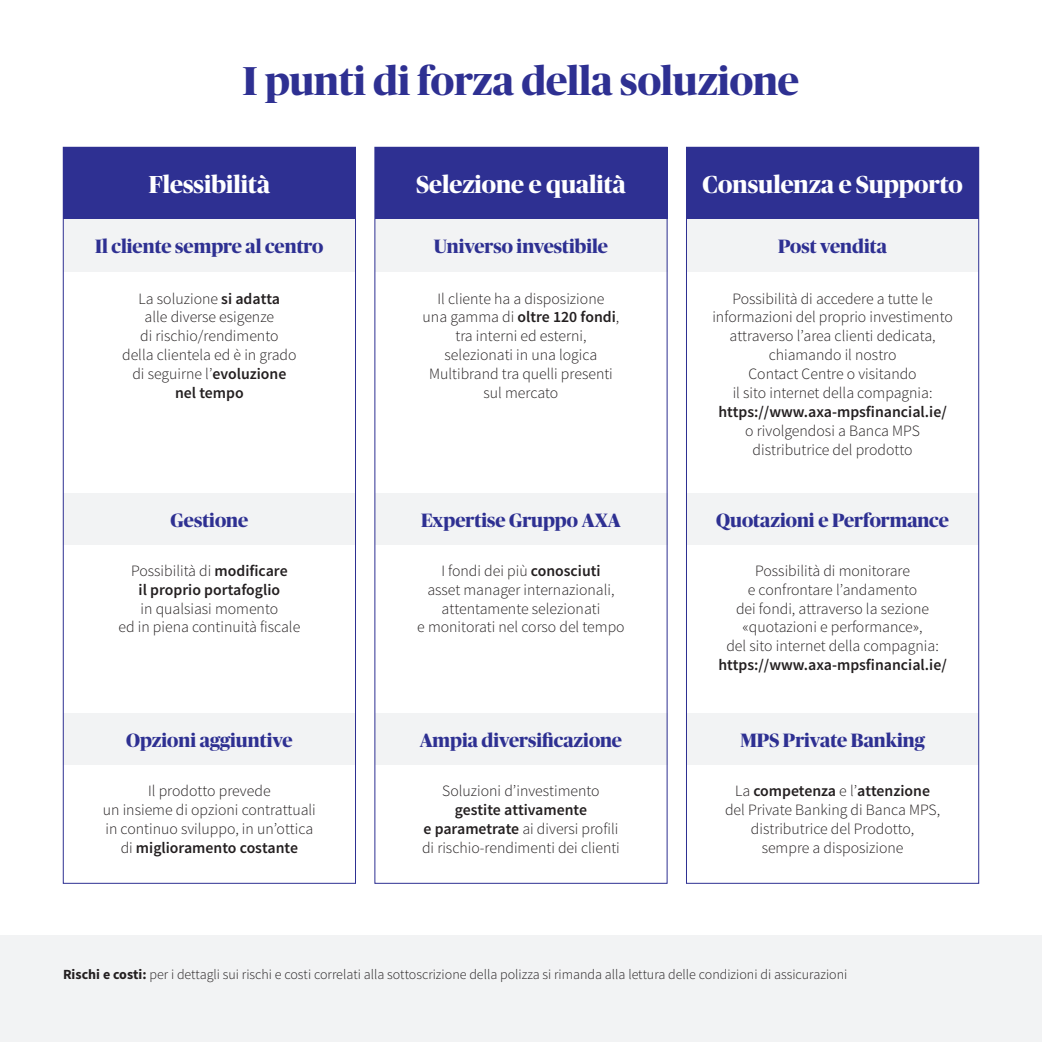
<style>
.page{position:relative;width:1042px;height:1042px;background:#fff}
.page>*{position:absolute;margin:0;border:0;box-sizing:border-box;transform-origin:0 0}
.Key_figures_-_title{font:700 40.25px "Publico Banner";color:#2e3092}
.Key_figures_-_title-2{font:700 24.5px "Publico Banner";color:#fff}
.t1{font:700 19.25px "Publico Banner";color:#2e3092}
.t2{font:300 15.75px/18.9px "Source Sans Pro";color:#231f20;text-align:center}
.t3{font:600 15.75px "Source Sans Pro";color:#231f20}
.t4{font:300 14px "Source Sans Pro";color:#231f20}
.s1{font-weight:600}
.s2{font-weight:300}
.s3{font-weight:700}
</style>
<div class="page">
<div style="left:686px;top:147px;width:293px;height:72px;background:#2e3092"></div>
<div style="left:63px;top:147px;width:293px;height:72px;background:#2e3092"></div>
<div style="left:375px;top:147px;width:292px;height:72px;background:#2e3092"></div>
<div style="left:686px;top:219px;width:293px;height:52px;background:#f2f3f4"></div>
<div style="left:686px;top:493px;width:293px;height:52px;background:#f2f3f4"></div>
<div style="left:686px;top:713px;width:293px;height:52px;background:#f2f3f4"></div>
<div style="left:63px;top:219px;width:293px;height:52px;background:#f2f3f4"></div>
<div style="left:63px;top:493px;width:293px;height:52px;background:#f2f3f4"></div>
<div style="left:63px;top:713px;width:293px;height:52px;background:#f2f3f4"></div>
<div style="left:0;top:935px;width:1042px;height:107px;background:#f2f3f4"></div>
<div style="left:375px;top:219px;width:292px;height:52px;background:#f2f3f4"></div>
<div style="left:375px;top:493px;width:292px;height:52px;background:#f2f3f4"></div>
<div style="left:375px;top:713px;width:292px;height:52px;background:#f2f3f4"></div>
<p class="Key_figures_-_title" style="left:243px;top:53px;width:557px">I punti di forza della soluzione</p>
<p class="Key_figures_-_title-2" style="left:149px;top:167px;width:123px">Flessibilità</p>
<p class="Key_figures_-_title-2" style="left:416px;top:167px;width:211px">Selezione e qualità</p>
<p class="Key_figures_-_title-2" style="left:702px;top:167px;width:262px">Consulenza e Supporto</p>
<p class="t1" style="left:95px;top:232px;width:230px">Il cliente sempre al centro</p>
<p class="t1" style="left:434px;top:232px;width:176px">Universo investibile</p>
<p class="t1" style="left:778px;top:232px;width:110px">Post vendita</p>
<p class="t2" style="left:139px;top:289px;width:143px">La soluzione <span class="s1">si adatta</span></p>
<p class="t2" style="left:145px;top:308px;width:131px">alle diverse esigenze</p>
<p class="t2" style="left:140px;top:327px;width:140px">di rischio/rendimento</p>
<p class="t2" style="left:122px;top:346px;width:176px">della clientela ed è in grado</p>
<p class="t2" style="left:132px;top:364px;width:155px">di seguirne l’<span class="s1">evoluzione</span></p>
<p class="t3" style="left:175px;top:383px;width:70px">nel tempo</p>
<p class="t2" style="left:438px;top:289px;width:168px">Il cliente ha a disposizione</p>
<p class="t3" style="left:423px;top:307px;width:198px"><span class="s2">una gamma di</span> oltre 120 fondi<span class="s2">,</span></p>
<p class="t2" style="left:455px;top:327px;width:133px">tra interni ed esterni,</p>
<p class="t2" style="left:445px;top:346px;width:154px">selezionati in una logica</p>
<p class="t2" style="left:429px;top:364px;width:185px">Multibrand tra quelli presenti</p>
<p class="t2" style="left:483px;top:383px;width:76px">sul mercato</p>
<p class="t2" style="left:712px;top:289px;width:242px">Possibilità di accedere a tutte le informazioni del proprio investimento</p>
<p class="t2" style="left:729px;top:327px;width:208px">attraverso l’area clienti dedicata, chiamando il nostro</p>
<p class="t2" style="left:748px;top:364px;width:170px">Contact Centre o visitando</p>
<p class="t2" style="left:733px;top:383px;width:201px">il sito internet della compagnia:</p>
<p class="t3" style="left:718px;top:402px;width:230px">https://www.axa-mpsfinancial.ie/</p>
<p class="t2" style="left:745px;top:421px;width:176px">o rivolgendosi a Banca MPS</p>
<p class="t2" style="left:752px;top:440px;width:161px">distributrice del prodotto</p>
<p class="t1" style="left:171px;top:507px;width:79px">Gestione</p>
<p class="t1" style="left:421px;top:507px;width:201px">Expertise Gruppo AXA</p>
<p class="t1" style="left:716px;top:507px;width:234px">Quotazioni e Performance</p>
<p class="t2" style="left:131px;top:561px;width:158px">Possibilità di <span class="s1">modificare</span></p>
<p class="t3" style="left:139px;top:579px;width:143px">il proprio portafoglio</p>
<p class="t2" style="left:141px;top:599px;width:139px">in qualsiasi momento</p>
<p class="t2" style="left:118px;top:618px;width:183px">ed in piena continuità fiscale</p>
<p class="t2" style="left:441px;top:561px;width:161px">I fondi dei più <span class="s1">conosciuti</span></p>
<p class="t2" style="left:427px;top:580px;width:189px">asset manager internazionali, attentamente selezionati</p>
<p class="t2" style="left:417px;top:618px;width:209px">e monitorati nel corso del tempo</p>
<p class="t2" style="left:755px;top:561px;width:156px">Possibilità di monitorare</p>
<p class="t2" style="left:748px;top:580px;width:171px">e confrontare l’andamento</p>
<p class="t2" style="left:736px;top:599px;width:195px">dei fondi, attraverso la sezione</p>
<p class="t2" style="left:742px;top:618px;width:181px">«quotazioni e performance»,</p>
<p class="t2" style="left:726px;top:637px;width:214px">del sito internet della compagnia:</p>
<p class="t3" style="left:718px;top:655px;width:230px">https://www.axa-mpsfinancial.ie/</p>
<p class="t1" style="left:126px;top:727px;width:168px">Opzioni aggiuntive</p>
<p class="t1" style="left:420px;top:727px;width:204px">Ampia diversificazione</p>
<p class="t1" style="left:740px;top:727px;width:186px">MPS Private Banking</p>
<p class="t2" style="left:148px;top:781px;width:124px">Il prodotto prevede</p>
<p class="t2" style="left:103px;top:800px;width:214px">un insieme di opzioni contrattuali</p>
<p class="t2" style="left:105px;top:819px;width:209px">in continuo sviluppo, in un’ottica</p>
<p class="t3" style="left:121px;top:837px;width:179px"><span class="s2">di</span> miglioramento costante</p>
<p class="t2" style="left:442px;top:781px;width:159px">Soluzioni d’investimento</p>
<p class="t3" style="left:455px;top:799px;width:134px">gestite attivamente</p>
<p class="t2" style="left:423px;top:819px;width:196px"><span class="s1">e parametrate</span> ai diversi profili</p>
<p class="t2" style="left:422px;top:838px;width:199px">di rischio-rendimenti dei clienti</p>
<p class="t3" style="left:735px;top:780px;width:196px"><span class="s2">La</span> competenza <span class="s2">e l’</span>attenzione</p>
<p class="t2" style="left:725px;top:800px;width:217px">del Private Banking di Banca MPS, distributrice del Prodotto,</p>
<p class="t2" style="left:761px;top:838px;width:143px">sempre a disposizione</p>
<p class="t4" style="left:63px;top:966px;width:786px"><span class="s3">Rischi e costi:</span> per i dettagli sui rischi e costi correlati alla sottoscrizione della polizza si rimanda alla lettura delle condizioni di assicurazioni</p>
</div>
